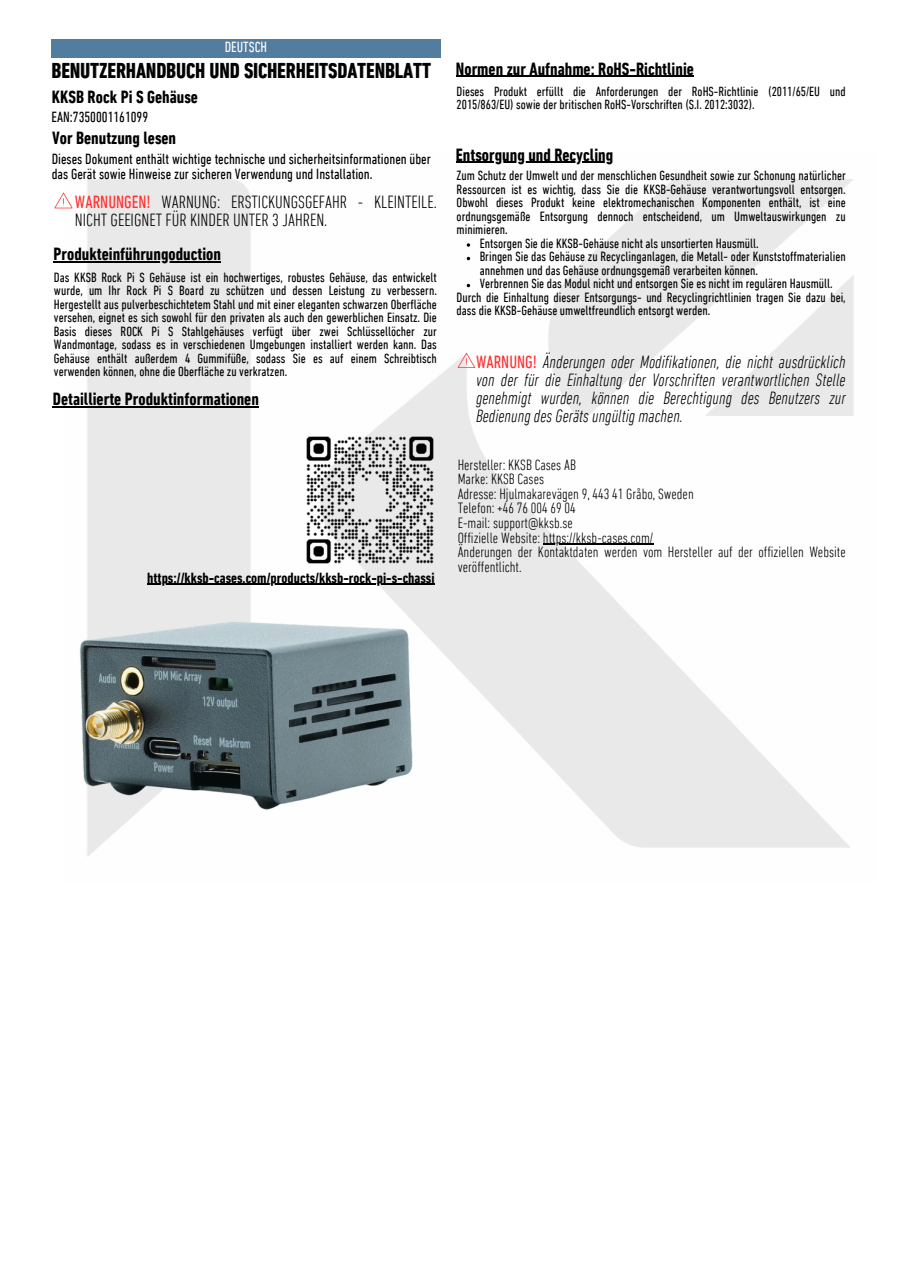
<style>
.page{position:relative;width:897px;height:1264px;background:#fff}
.page>*{position:absolute;margin:0;border:0;box-sizing:border-box;transform-origin:0 0}
.t1{font:700 condensed 21.9px "DIN Next LT Pro";color:#000}
.t2{font:italic 300 condensed 18px/18px "DIN Next LT Pro";color:#000;text-align:justify}
.t3{font:700 condensed 18px "DIN Next LT Pro";color:#000}
.t4{font:300 condensed 18px/18px "DIN Next LT Pro";color:#000}
.t5{font:300 condensed 15.15px "DIN Next LT Pro";color:#000}
.t6{font:condensed 15px/14.7px "DIN Next LT Pro";color:#000}
.t7{font:700 condensed 15px "DIN Next LT Pro";color:#000}
.t8{font:condensed 15px "DIN Next LT Pro";color:#fff}
.t9{font:condensed 13.65px/13.5px "DIN Next LT Pro";color:#000;text-align:justify}
.t10{font:condensed 13.5px/13.5px "DIN Next LT Pro";color:#000}
.s1{font-weight:400;color:#ff3131}
.s2{font-weight:400;font-style:normal;color:#ff3131}
</style>
<div class="page">
<div style="left:52px;top:39px;width:389px;height:18px;background:#537d9f"></div>
<img style="left:63px;top:161px;width:791px;height:695px">
<img style="left:304px;top:435px;width:131px;height:129px">
<img style="left:63px;top:612px;width:372px;height:212px">
<hr style="left:147px;top:584px;width:287px;height:1px;background:#000">
<hr style="left:53px;top:406px;width:206px;height:1px;background:#000">
<svg style="left:54px;top:193px;width:18px;height:15px"></svg>
<hr style="left:54px;top:261px;width:167px;height:1px;background:#000">
<svg style="left:458px;top:353px;width:17px;height:15px"></svg>
<hr style="left:456px;top:162px;width:157px;height:1px;background:#000">
<svg style="left:467px;top:243px;width:3px;height:4px"></svg>
<hr style="left:543px;top:544px;width:110px;height:1px;background:#000">
<hr style="left:456px;top:76px;width:238px;height:1px;background:#000">
<p class="t8" style="left:225px;top:41px;width:44px">DEUTSCH</p>
<p class="t1" style="left:52px;top:61px;width:381px">BENUTZERHANDBUCH UND SICHERHEITSDATENBLATT</p>
<h3 class="t3" style="left:52px;top:89px;width:148px">KKSB Rock Pi S Gehäuse</h3>
<p class="t6" style="left:52px;top:111px;width:98px">EAN:7350001161099</p>
<p class="t3" style="left:52px;top:130px;width:126px">Vor Benutzung lesen</p>
<p class="t6" style="left:52px;top:153px;width:381px">Dieses Dokument enthält wichtige technische und sicherheitsinformationen über das Gerät sowie Hinweise zur sicheren Verwendung und Installation.</p>
<p class="t4" style="left:75px;top:194px;width:363px"><span class="s1">WARNUNGEN!</span> WARNUNG: ERSTICKUNGSGEFAHR - KLEINTEILE.<br>NICHT GEEIGNET FÜR KINDER UNTER 3 JAHREN.</p>
<p class="t3" style="left:54px;top:246px;width:169px">Produkteinführungoduction</p>
<h3 class="t9" style="left:54px;top:271px;width:384px">Das KKSB Rock Pi S Gehäuse ist ein hochwertiges, robustes Gehäuse, das entwickelt wurde, um Ihr Rock Pi S Board zu schützen und dessen Leistung zu verbessern.<br>Hergestellt aus pulverbeschichtetem Stahl und mit einer eleganten schwarzen Oberfläche versehen, eignet es sich sowohl für den privaten als auch den gewerblichen Einsatz. Die Basis dieses ROCK Pi S Stahlgehäuses verfügt über zwei Schlüssellöcher zur Wandmontage, sodass es in verschiedenen Umgebungen installiert werden kann. Das Gehäuse enthält außerdem 4 Gummifüße, sodass Sie es auf einem Schreibtisch verwenden können, ohne die Oberfläche zu verkratzen.</h3>
<p class="t3" style="left:53px;top:391px;width:208px">Detaillierte Produktinformationen</p>
<h1 class="t7" style="left:147px;top:571px;width:289px">https://kksb-cases.com/products/kksb-rock-pi-s-chassi</h1>
<p class="t3" style="left:456px;top:61px;width:239px">Normen zur Aufnahme: RoHS-Richtlinie</p>
<h2 class="t10" style="left:456px;top:85px;width:390px">Dieses Produkt erfüllt die Anforderungen der RoHS-Richtlinie (2011/65/EU und<br>2015/863/EU) sowie der britischen RoHS-Vorschriften (S.I. 2012:3032).</h2>
<p class="t3" style="left:456px;top:147px;width:159px">Entsorgung und Recycling</p>
<p class="t9" style="left:456px;top:170px;width:390px">Zum Schutz der Umwelt und der menschlichen Gesundheit sowie zur Schonung natürlicher Ressourcen ist es wichtig, dass Sie die KKSB-Gehäuse verantwortungsvoll entsorgen.<br>Obwohl dieses Produkt keine elektromechanischen Komponenten enthält, ist eine ordnungsgemäße Entsorgung dennoch entscheidend, um Umweltauswirkungen zu minimieren.</p>
<p class="t9" style="left:480px;top:238px;width:280px">Entsorgen Sie die KKSB-Gehäuse nicht als unsortierten Hausmüll.</p>
<p class="t9" style="left:480px;top:251px;width:367px">Bringen Sie das Gehäuse zu Recyclinganlagen, die Metall- oder Kunststoffmaterialien annehmen und das Gehäuse ordnungsgemäß verarbeiten können.</p>
<p class="t9" style="left:480px;top:278px;width:354px">Verbrennen Sie das Modul nicht und entsorgen Sie es nicht im regulären Hausmüll.</p>
<p class="t9" style="left:456px;top:292px;width:390px">Durch die Einhaltung dieser Entsorgungs- und Recyclingrichtlinien tragen Sie dazu bei, dass die KKSB-Gehäuse umweltfreundlich entsorgt werden.</p>
<h4 class="t2" style="left:476px;top:354px;width:371px"><span class="s2">WARNUNG!</span> Änderungen oder Modifikationen, die nicht ausdrücklich von der für die Einhaltung der Vorschriften verantwortlichen Stelle genehmigt wurden, können die Berechtigung des Benutzers zur Bedienung des Geräts ungültig machen.</h4>
<p class="t5" style="left:458px;top:458px;width:120px">Hersteller: KKSB Cases AB</p>
<h3 class="t5" style="left:458px;top:473px;width:88px">Marke: KKSB Cases</h3>
<h5 class="t5" style="left:458px;top:487px;width:237px">Adresse: Hjulmakarevägen 9, 443 41 Gråbo, Sweden</h5>
<h3 class="t5" style="left:458px;top:502px;width:120px">Telefon: +46 76 004 69 04</h3>
<p class="t5" style="left:458px;top:516px;width:117px">E-mail: support@kksb.se</p>
<p class="t5" style="left:458px;top:531px;width:197px">Offizielle Website: https://kksb-cases.com/</p>
<h6 class="t5" style="left:458px;top:546px;width:389px">Änderungen der Kontaktdaten werden vom Hersteller auf der offiziellen Website</h6>
<p class="t5" style="left:458px;top:560px;width:65px">veröffentlicht.</p>
</div>
